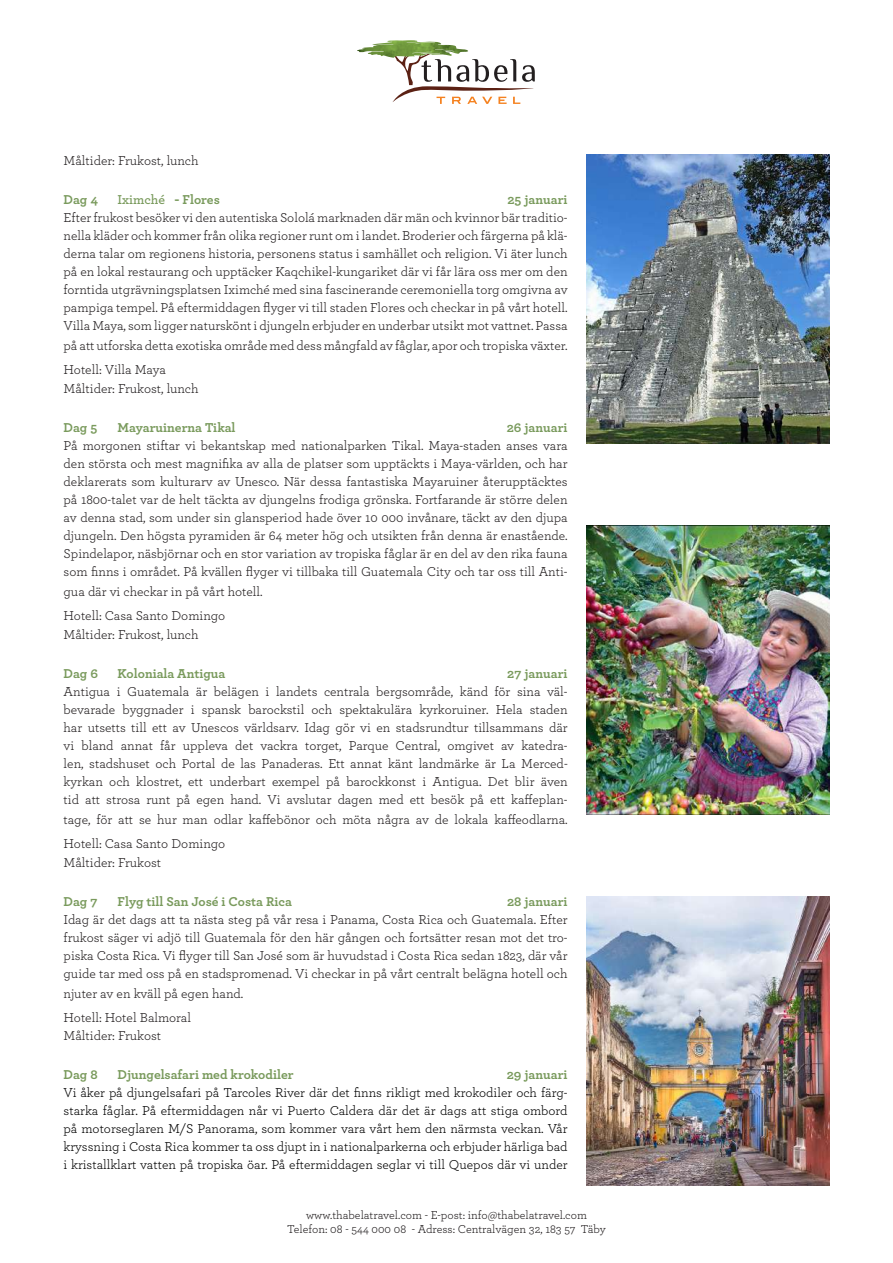
<style>
.page{position:relative;width:893px;height:1263px;background:#fff}
.page>*{position:absolute;margin:0;border:0;box-sizing:border-box;transform-origin:0 0}
.t1{font:13.5px/18px "Archer Pro";color:#231f20;text-align:justify}
.t2{font:13.5px/18px "Archer Pro";color:#000;text-align:justify}
.t3{font:700 13.5px "Archer Pro";color:#799a5c}
.t4{font:600 13.5px "Archer Pro";color:#799a5c}
.t5{font:12px/14.4px "Archer Pro";color:#231f20;text-align:center}
.s1{font-weight:700}
</style>
<div class="page">
<img style="left:357px;top:40px;width:80px;height:13px">
<svg style="left:364px;top:42px;width:171px;height:62px"></svg>
<img style="left:586px;top:897px;width:243px;height:288px">
<img style="left:586px;top:525px;width:243px;height:289px">
<img style="left:586px;top:154px;width:243px;height:290px">
<p class="t1" style="left:64px;top:151px;width:137px">Måltider: Frukost, lunch</p>
<p class="t3" style="left:64px;top:189px;width:36px">Dag 4</p>
<p class="t4" style="left:118px;top:190px;width:104px">Iximché <span class="s1">- Flores</span></p>
<p class="t3" style="left:508px;top:189px;width:62px">25 januari</p>
<p class="t1" style="left:64px;top:208px;width:506px">Efter frukost besöker vi den autentiska Sololá marknaden där män och kvinnor bär traditio&shy;nella kläder och kommer från olika regioner runt om i landet. Broderier och färgerna på klä&shy;derna talar om regionens historia, personens status i samhället och religion. Vi äter lunch på en lokal restaurang och upptäcker Kaqchikel-kungariket där vi får lära oss mer om den forntida utgrävningsplatsen Iximché med sina fascinerande ceremoniella torg omgivna av pampiga tempel. På eftermiddagen flyger vi till staden Flores och checkar in på vårt hotell.<br>Villa Maya, som ligger naturskönt i djungeln erbjuder en underbar utsikt mot vattnet. Passa</p>
<p class="t1" style="left:64px;top:333px;width:505px;line-height:24px">på att utforska detta exotiska område med dess mångfald av fåglar, apor och tropiska växter.<br>Hotell: Villa Maya</p>
<p class="t1" style="left:64px;top:379px;width:137px">Måltider: Frukost, lunch</p>
<p class="t3" style="left:64px;top:417px;width:35px">Dag 5</p>
<p class="t3" style="left:118px;top:417px;width:119px">Mayaruinerna Tikal</p>
<p class="t3" style="left:507px;top:417px;width:62px">26 januari</p>
<p class="t1" style="left:64px;top:436px;width:506px">På morgonen stiftar vi bekantskap med nationalparken Tikal. Maya-staden anses vara den största och mest magnifika av alla de platser som upptäckts i Maya-världen, och har deklarerats som kulturarv av Unesco. När dessa fantastiska Mayaruiner återupptäcktes på 1800-talet var de helt täckta av djungelns frodiga grönska. Fortfarande är större delen av denna stad, som under sin glansperiod hade över 10 000 invånare, täckt av den djupa djungeln. Den högsta pyramiden är 64 meter hög och utsikten från denna är enastående.<br>Spindelapor, näsbjörnar och en stor variation av tropiska fåglar är en del av den rika fauna som finns i området. På kvällen flyger vi tillbaka till Guatemala City och tar oss till Anti-</p>
<p class="t1" style="left:64px;top:579px;width:201px;line-height:24px">gua där vi checkar in på vårt hotell.<br>Hotell: Casa Santo Domingo</p>
<p class="t1" style="left:64px;top:625px;width:137px">Måltider: Frukost, lunch</p>
<p class="t3" style="left:64px;top:663px;width:36px">Dag 6</p>
<p class="t3" style="left:118px;top:663px;width:109px">Koloniala Antigua</p>
<p class="t3" style="left:507px;top:663px;width:62px">27 januari</p>
<p class="t1" style="left:64px;top:682px;width:506px">Antigua i Guatemala är belägen i landets centrala bergsområde, känd för sina väl&shy;bevarade byggnader i spansk barockstil och spektakulära kyrkoruiner. Hela staden har utsetts till ett av Unescos världsarv. Idag gör vi en stadsrundtur tillsammans där vi bland annat får uppleva det vackra torget, Parque Central, omgivet av katedra&shy;len, stadshuset och Portal de las Panaderas. Ett annat känt landmärke är La Merced&shy;kyrkan och klostret, ett underbart exempel på barockkonst i Antigua. Det blir även tid att strosa runt på egen hand. Vi avslutar dagen med ett besök på ett kaffeplan-</p>
<p class="t1" style="left:64px;top:807px;width:506px;line-height:24px">tage, för att se hur man odlar kaffebönor och möta några av de lokala kaffeodlarna.<br>Hotell: Casa Santo Domingo</p>
<p class="t1" style="left:64px;top:853px;width:99px">Måltider: Frukost</p>
<p class="t3" style="left:64px;top:891px;width:35px">Dag 7</p>
<p class="t3" style="left:118px;top:891px;width:176px">Flyg till San José i Costa Rica</p>
<p class="t3" style="left:507px;top:891px;width:62px">28 januari</p>
<p class="t1" style="left:64px;top:910px;width:506px">Idag är det dags att ta nästa steg på vår resa i Panama, Costa Rica och Guatemala. Efter frukost säger vi adjö till Guatemala för den här gången och fortsätter resan mot det tro&shy;piska Costa Rica. Vi flyger till San José som är huvudstad i Costa Rica sedan 1823, där vår guide tar med oss på en stadspromenad. Vi checkar in på vårt centralt belägna hotell och</p>
<p class="t1" style="left:64px;top:981px;width:181px;line-height:24px">njuter av en kväll på egen hand.<br>Hotell: Hotel Balmoral</p>
<p class="t1" style="left:64px;top:1026px;width:99px">Måltider: Frukost</p>
<p class="t3" style="left:64px;top:1064px;width:36px">Dag 8</p>
<p class="t3" style="left:118px;top:1064px;width:178px">Djungelsafari med krokodiler</p>
<p class="t3" style="left:507px;top:1064px;width:62px">29 januari</p>
<p class="t2" style="left:64px;top:1083px;width:506px">Vi åker på djungelsafari på Tarcoles River där det finns rikligt med krokodiler och färg&shy;starka fåglar. På eftermiddagen når vi Puerto Caldera där det är dags att stiga ombord på motorseglaren M/S Panorama, som kommer vara vårt hem den närmsta veckan. Vår kryssning i Costa Rica kommer ta oss djupt in i nationalparkerna och erbjuder härliga bad i kristallklart vatten på tropiska öar. På eftermiddagen seglar vi till Quepos där vi under</p>
<p class="t5" style="left:287px;top:1207px;width:320px">www.thabelatravel.com - E-post: info@thabelatravel.com<br>Telefon: 08 - 544 000 08 - Adress: Centralvägen 32, 183 57 Täby</p>
</div>
